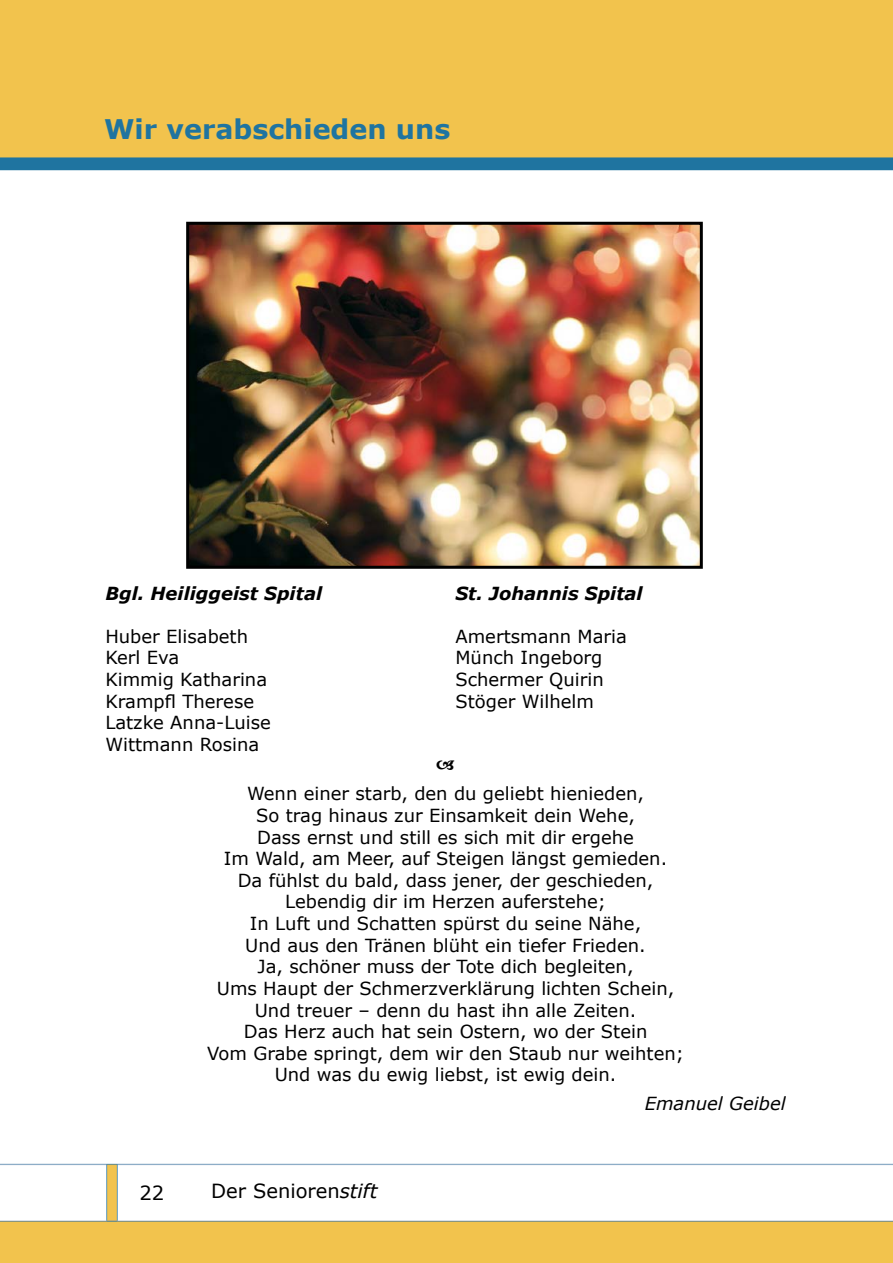
<style>
.page{position:relative;width:893px;height:1263px;background:#fff}
.page>*{position:absolute;margin:0;border:0;box-sizing:border-box;transform-origin:0 0}
.t1{font:700 27px "Verdana";color:#1f74a0}
.t2{font:19.5px "Verdana";color:#000}
.t3{font:18px/21.6px "Verdana";color:#000}
.t4{font:italic 700 18px "Verdana";color:#000}
.t5{font:italic 18px "Verdana";color:#000}
.s1{font-style:italic}
</style>
<div class="page">
<img style="left:0;top:0;width:893px;height:1263px">
<img style="left:190px;top:226px;width:509px;height:339px">
<div style="left:186px;top:222px;width:517px;height:347px;border:3px solid #000"></div>
<svg style="left:437px;top:760px;width:17px;height:10px"></svg>
<h1 class="t1" style="left:104px;top:110px;width:348px">Wir verabschieden uns</h1>
<p class="t4" style="left:105px;top:580px;width:218px">Bgl. Heiliggeist Spital</p>
<p class="t3" style="left:105px;top:625px;width:167px">Huber Elisabeth<br>Kerl Eva<br>Kimmig Katharina<br>Krampfl Therese<br>Latzke Anna-Luise<br>Wittmann Rosina</p>
<p class="t4" style="left:455px;top:580px;width:189px">St. Johannis Spital</p>
<p class="t3" style="left:455px;top:625px;width:173px">Amertsmann Maria<br>Münch Ingeborg<br>Schermer Quirin<br>Stöger Wilhelm</p>
<p class="t3" style="left:207px;top:783px;width:478px;text-align:center">Wenn einer starb, den du geliebt hienieden,<br>So trag hinaus zur Einsamkeit dein Wehe,<br>Dass ernst und still es sich mit dir ergehe<br>Im Wald, am Meer, auf Steigen längst gemieden.<br>Da fühlst du bald, dass jener, der geschieden, Lebendig dir im Herzen auferstehe;<br>In Luft und Schatten spürst du seine Nähe,<br>Und aus den Tränen blüht ein tiefer Frieden.<br>Ja, schöner muss der Tote dich begleiten,<br>Ums Haupt der Schmerzverklärung lichten Schein, Und treuer – denn du hast ihn alle Zeiten.<br>Das Herz auch hat sein Ostern, wo der Stein<br>Vom Grabe springt, dem wir den Staub nur weihten; Und was du ewig liebst, ist ewig dein.</p>
<p class="t5" style="left:645px;top:1091px;width:142px">Emanuel Geibel</p>
<p class="t2" style="left:139px;top:1179px;width:26px">22</p>
<p class="t2" style="left:211px;top:1178px;width:168px">Der Senioren<span class="s1">stift</span></p>
</div>
